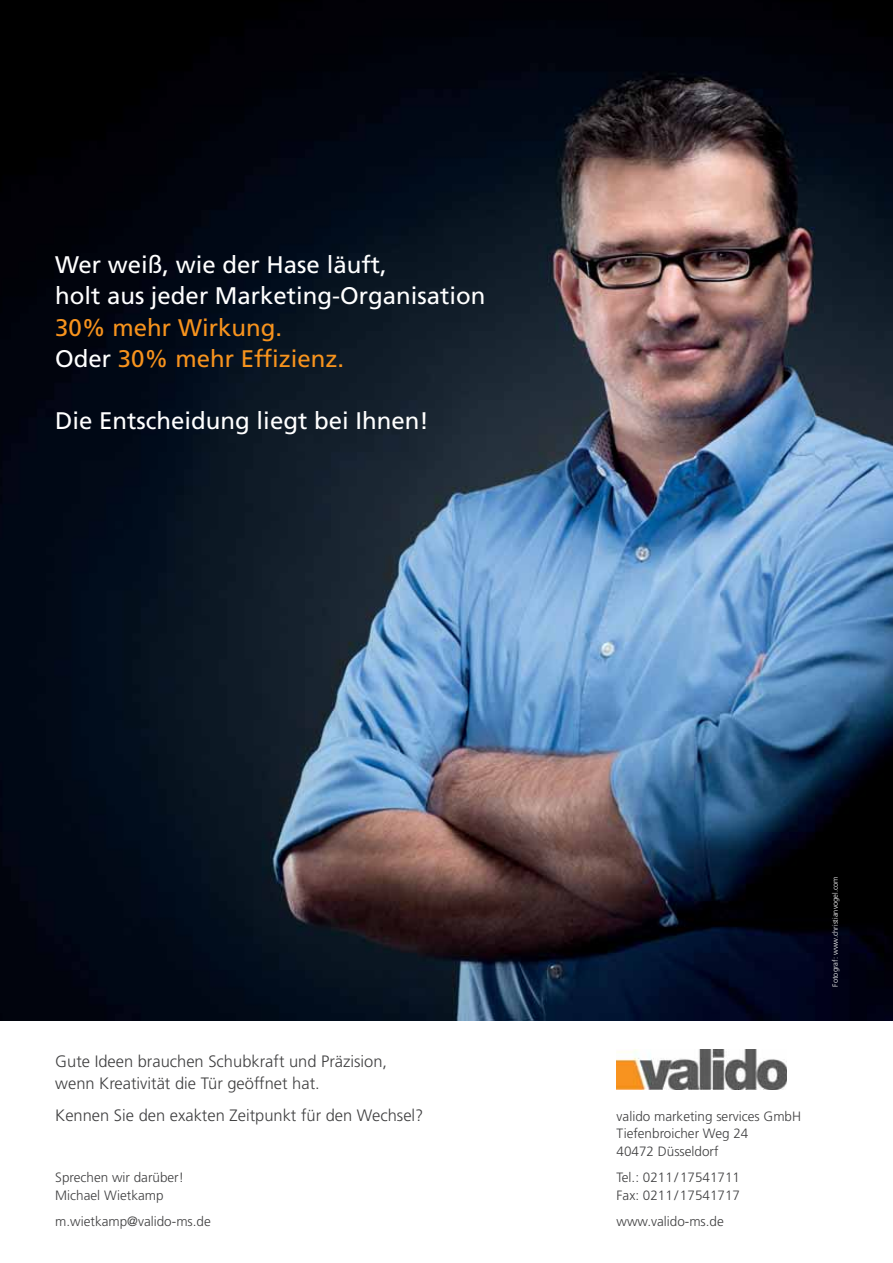
<style>
.page{position:relative;width:893px;height:1263px;background:#fff}
.page>*{position:absolute;margin:0;border:0;box-sizing:border-box;transform-origin:0 0}
.t1{font:24px/31.2px "Frutiger LT Std";color:#fff}
.t2{font:24px/31.2px "Frutiger LT Std";color:#f7931d}
.t3{font:300 16.5px/21.5px "Frutiger LT Std";color:#404041}
.t4{font:300 13.5px/17.5px "Frutiger LT Std";color:#404041}
.t5{font:300 7.5px "Frutiger LT Std";color:#fff}
.s1{color:#fff}
</style>
<div class="page">
<img style="left:0;top:0;width:893px;height:1020px">
<img style="left:617px;top:1050px;width:170px;height:39px">
<h1 class="t1" style="left:55px;top:250px;width:432px">Wer weiß, wie der Hase läuft,<br>holt aus jeder Marketing-Organisation</h1>
<h1 class="t2" style="left:55px;top:313px;width:291px">30% mehr Wirkung.<br><span class="s1">Oder</span> 30% mehr Effizienz.</h1>
<h1 class="t1" style="left:55px;top:406px;width:375px">Die Entscheidung liegt bei Ihnen!</h1>
<p class="t3" style="left:55px;top:1052px;width:333px">Gute Ideen brauchen Schubkraft und Präzision, wenn Kreativität die Tür geöffnet hat.</p>
<p class="t3" style="left:55px;top:1105px;width:370px">Kennen Sie den exakten Zeitpunkt für den Wechsel?</p>
<p class="t4" style="left:55px;top:1169px;width:130px">Sprechen wir darüber!<br>Michael Wietkamp</p>
<p class="t4" style="left:55px;top:1213px;width:157px">m.wietkamp@valido-ms.de</p>
<p class="t5" style="left:831px;top:986px;width:112px;rotate:-90deg">Fotograf: www.christianvogel.com</p>
<p class="t4" style="left:617px;top:1108px;width:186px">valido marketing services GmbH<br>Tiefenbroicher Weg 24<br>40472 Düsseldorf</p>
<p class="t4" style="left:617px;top:1169px;width:125px">Tel.: 0211 / 17541711<br>Fax: 0211 / 17541717</p>
<p class="t4" style="left:617px;top:1213px;width:109px">www.valido-ms.de</p>
</div>
